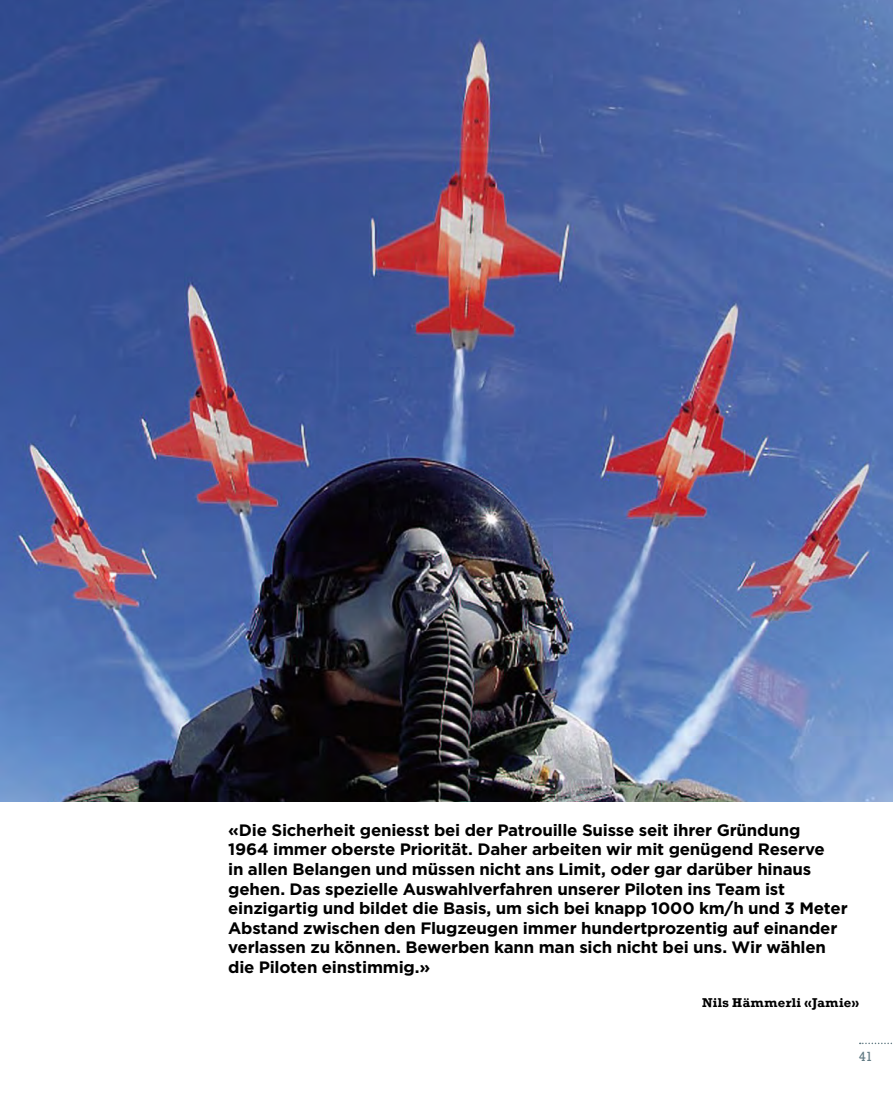
<style>
.page{position:relative;width:893px;height:1106px;background:#fff}
.page>*{position:absolute;margin:0;border:0;box-sizing:border-box;transform-origin:0 0}
.t1{font:700 16.5px/19.5px "Gotham";letter-spacing:-.015em;color:#000}
.t2{font:13.5px "Rockwell";color:#617a83}
.t3{font:700 12px "Rockwell";letter-spacing:.03em;color:#000}
</style>
<div class="page">
<img style="left:0;top:0;width:893px;height:802px">
<svg style="left:860px;top:1042px;width:32px;height:2px"></svg>
<p class="t1" style="left:228px;top:820px;width:621px">«Die Sicherheit geniesst bei der Patrouille Suisse seit ihrer Gründung<br>1964 immer oberste Priorität. Daher arbeiten wir mit genügend Reserve<br>in allen Belangen und müssen nicht ans Limit, oder gar darüber hinaus gehen. Das spezielle Auswahlverfahren unserer Piloten ins Team ist einzigartig und bildet die Basis, um sich bei knapp 1000 km/h und 3 Meter Abstand zwischen den Flugzeugen immer hundertprozentig auf einander verlassen zu können. Bewerben kann man sich nicht bei uns. Wir wählen die Piloten einstimmig.»</p>
<p class="t3" style="left:702px;top:994px;width:158px">Nils Hämmerli «Jamie»</p>
<p class="t2" style="left:859px;top:1048px;width:15px">41</p>
</div>
